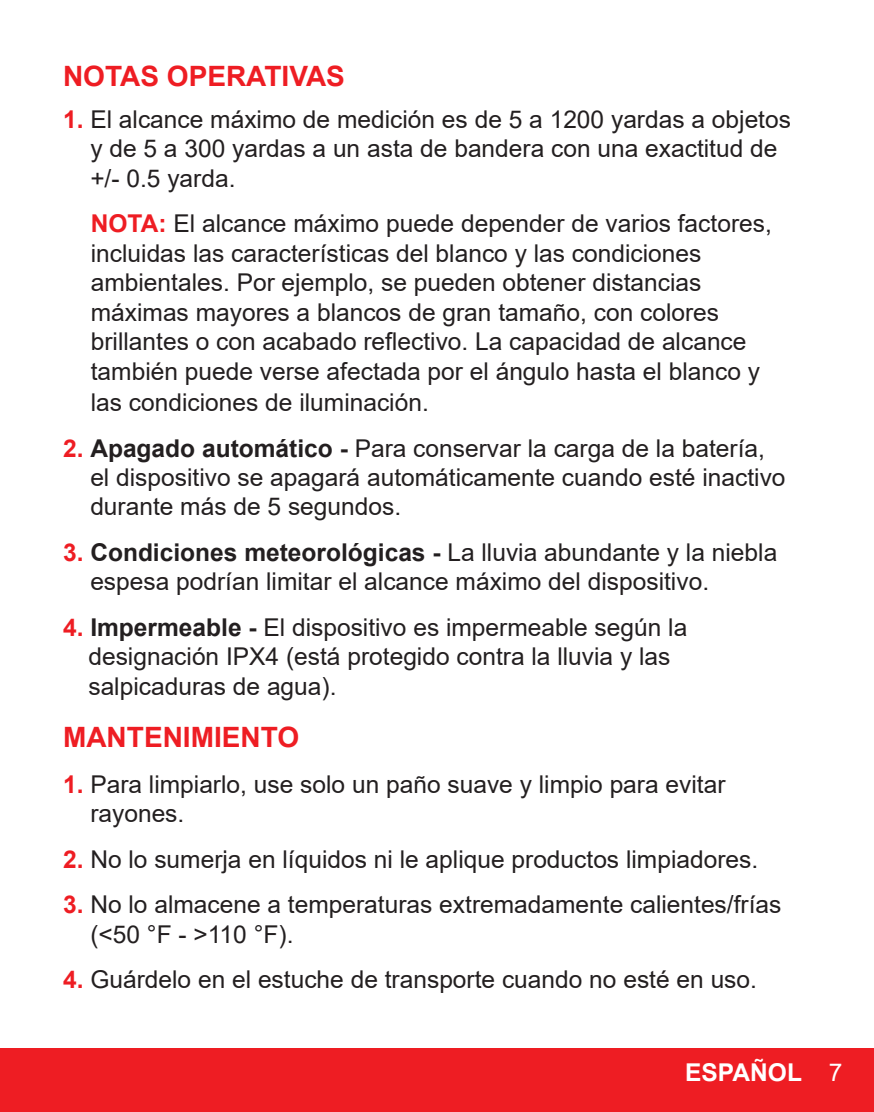
<style>
.page{position:relative;width:874px;height:1112px;background:#fff}
.page>*{position:absolute;margin:0;border:0;box-sizing:border-box;transform-origin:0 0}
.t1{font:700 28px "Arial";color:#ee1d23}
.t2{font:24.5px/29.4px "Arial";color:#231f20}
.t3{font:700 24.5px "Arial";color:#fff}
.s1{font-weight:700;color:#ee1d23}
.s2{font-weight:700}
.s3{font-weight:400}
</style>
<div class="page">
<div style="left:0;top:1047px;width:873px;height:64px;background:#ee1d23"></div>
<p class="t1" style="left:63px;top:56px;width:283px">NOTAS OPERATIVAS</p>
<p class="t2" style="left:90px;top:104px;width:701px;text-indent:-27px"><span class="s1">1.</span> El alcance máximo de medición es de 5 a 1200 yardas a objetos y de 5 a 300 yardas a un asta de bandera con una exactitud de +/- 0.5 yarda.</p>
<p class="t2" style="left:91px;top:209px;width:682px"><span class="s1">NOTA:</span> El alcance máximo puede depender de varios factores, incluidas las características del blanco y las condiciones</p>
<p class="t2" style="left:91px;top:268px;width:612px">ambientales. Por ejemplo, se pueden obtener distancias</p>
<p class="t2" style="left:91px;top:297px;width:629px">máximas mayores a blancos de gran tamaño, con colores</p>
<p class="t2" style="left:91px;top:326px;width:657px">brillantes o con acabado reflectivo. La capacidad de alcance</p>
<p class="t2" style="left:91px;top:356px;width:670px">también puede verse afectada por el ángulo hasta el blanco y</p>
<p class="t2" style="left:91px;top:387px;width:339px">las condiciones de iluminación.</p>
<p class="t2" style="left:90px;top:433px;width:696px;text-indent:-27px"><span class="s1">2.</span> <span class="s2">Apagado automático -</span> Para conservar la carga de la batería, el dispositivo se apagará automáticamente cuando esté inactivo durante más de 5 segundos.</p>
<p class="t2" style="left:90px;top:537px;width:688px;text-indent:-27px"><span class="s1">3.</span> <span class="s2">Condiciones meteorológicas -</span> La lluvia abundante y la niebla espesa podrían limitar el alcance máximo del dispositivo.</p>
<p class="t2" style="left:63px;top:612px;width:625px"><span class="s1">4.</span> <span class="s2">Impermeable -</span> El dispositivo es impermeable según la</p>
<p class="t2" style="left:88px;top:641px;width:583px">designación IPX4 (está protegido contra la lluvia y las</p>
<p class="t2" style="left:88px;top:671px;width:249px">salpicaduras de agua).</p>
<p class="t1" style="left:63px;top:717px;width:237px">MANTENIMIENTO</p>
<p class="t2" style="left:63px;top:769px;width:663px"><span class="s1">1.</span> Para limpiarlo, use solo un paño suave y limpio para evitar</p>
<p class="t2" style="left:90px;top:798px;width:95px">rayones.</p>
<p class="t2" style="left:63px;top:844px;width:696px"><span class="s1">2.</span> No lo sumerja en líquidos ni le aplique productos limpiadores.</p>
<p class="t2" style="left:90px;top:889px;width:692px;text-indent:-27px"><span class="s1">3.</span> No lo almacene a temperaturas extremadamente calientes/frías (&lt;50 °F - &gt;110 °F).</p>
<p class="t2" style="left:63px;top:964px;width:695px"><span class="s1">4.</span> Guárdelo en el estuche de transporte cuando no esté en uso.</p>
<p class="t3" style="left:685px;top:1055px;width:159px">ESPAÑOL <span class="s3">7</span></p>
</div>
